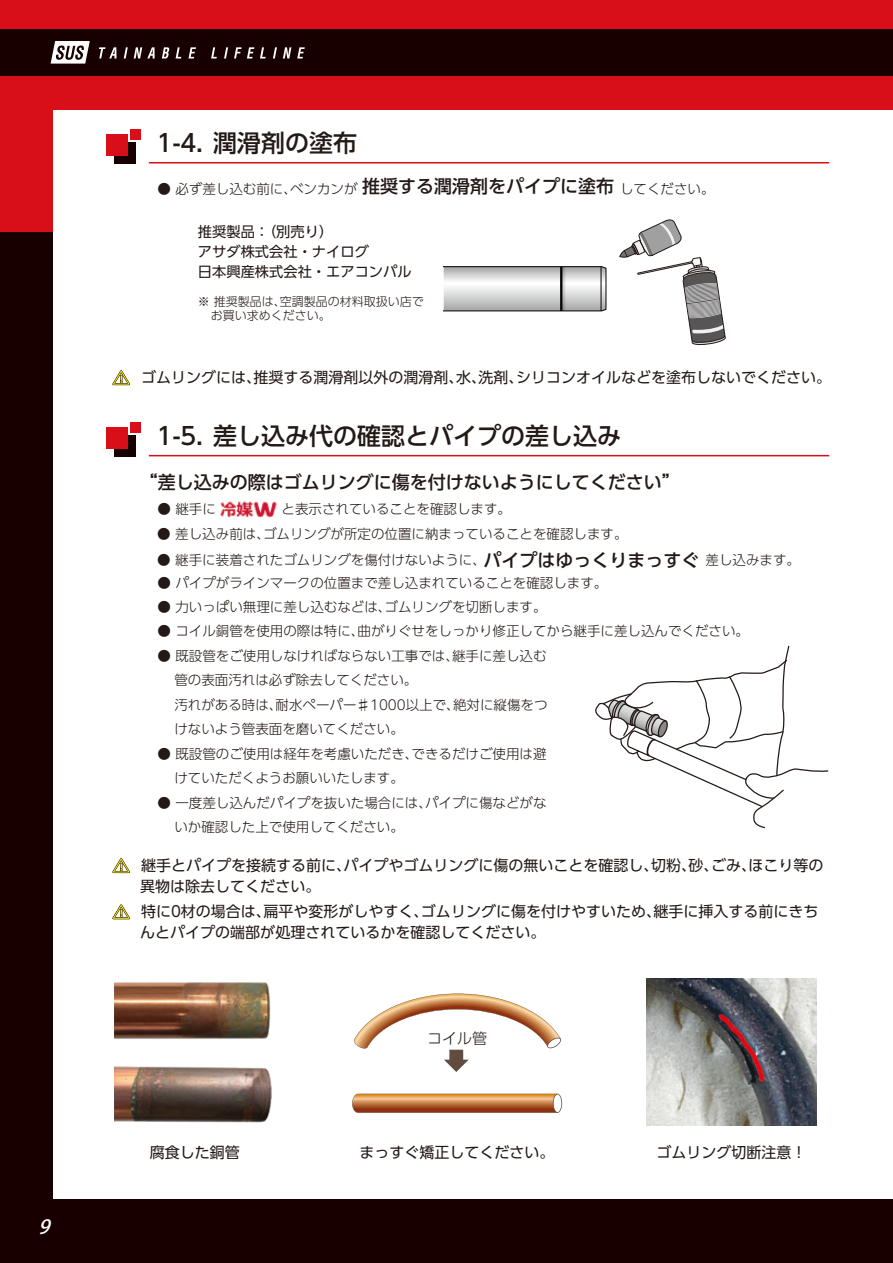
<style>
.page{position:relative;width:893px;height:1263px;background:#d80e19}
.page>*{position:absolute;margin:0;border:0;box-sizing:border-box;transform-origin:0 0}
.t1{font:500 24px "UD Shin Go Pro";color:#231916}
.t2{font:italic 500 19.5px "Koz Go Pro";color:#fff}
.t3{font:500 18px "UD Shin Go Pro";color:#231916}
.t4{font:15px/21px "UD Shin Go Pro";color:#231916}
.t5{font:300 15px "UD Shin Go Pro";color:#231916}
.t6{font:14.25px/20px "UD Shin Go Pro";color:#231916}
.t7{font:300 13.5px/24.5px "UD Shin Go Pro";color:#231916}
.t8{font:300 12px/14.9px "UD Shin Go Pro";color:#231916}
.s1{font-weight:500;font-size:18px}
</style>
<div class="page">
<div style="left:0;top:232px;width:893px;height:1031px;background:#190000"></div>
<div style="left:0;top:29px;width:893px;height:47px;background:#190000"></div>
<div style="left:53px;top:111px;width:840px;height:1088px;background:#fff"></div>
<svg style="left:51px;top:41px;width:39px;height:23px"></svg>
<svg style="left:99px;top:47px;width:17px;height:11px"></svg>
<svg style="left:124px;top:47px;width:4px;height:11px"></svg>
<svg style="left:134px;top:47px;width:21px;height:11px"></svg>
<svg style="left:162px;top:47px;width:7px;height:11px"></svg>
<svg style="left:176px;top:47px;width:5px;height:11px"></svg>
<svg style="left:188px;top:47px;width:8px;height:11px"></svg>
<svg style="left:211px;top:47px;width:6px;height:11px"></svg>
<svg style="left:224px;top:47px;width:4px;height:11px"></svg>
<svg style="left:234px;top:47px;width:20px;height:11px"></svg>
<svg style="left:260px;top:47px;width:6px;height:11px"></svg>
<svg style="left:273px;top:47px;width:4px;height:11px"></svg>
<svg style="left:283px;top:47px;width:8px;height:11px"></svg>
<svg style="left:297px;top:47px;width:8px;height:11px"></svg>
<img style="left:220px;top:501px;width:57px;height:17px">
<svg style="left:444px;top:266px;width:163px;height:46px"></svg>
<hr style="left:560px;top:267px;width:2px;height:44px;background:#060202">
<hr style="left:601px;top:267px;width:1px;height:44px;background:#060202">
<svg style="left:562px;top:267px;width:6px;height:43px"></svg>
<svg style="left:619px;top:219px;width:107px;height:127px"></svg>
<svg style="left:595px;top:645px;width:234px;height:184px"></svg>
<svg style="left:112px;top:370px;width:18px;height:15px"></svg>
<svg style="left:112px;top:858px;width:18px;height:15px"></svg>
<svg style="left:112px;top:904px;width:18px;height:15px"></svg>
<svg style="left:352px;top:1094px;width:210px;height:19px"></svg>
<svg style="left:353px;top:993px;width:208px;height:79px"></svg>
<img style="left:646px;top:979px;width:170px;height:147px">
<img style="left:114px;top:982px;width:158px;height:141px">
<hr style="left:149px;top:162px;width:680px;height:1px;background:#d80e19">
<div style="left:114px;top:142px;width:22px;height:22px;background:#190000"></div>
<div style="left:106px;top:134px;width:22px;height:22px;background:#d80e19"></div>
<div style="left:131px;top:130px;width:10px;height:10px;background:#d80e19"></div>
<hr style="left:149px;top:455px;width:680px;height:1px;background:#d80e19">
<div style="left:114px;top:435px;width:22px;height:22px;background:#190000"></div>
<div style="left:106px;top:427px;width:22px;height:22px;background:#d80e19"></div>
<div style="left:131px;top:423px;width:10px;height:10px;background:#d80e19"></div>
<h2 class="t2" style="left:38px;top:1214px;width:20px">9</h2>
<h1 class="t1" style="left:157px;top:124px;width:202px">1-4．潤滑剤の塗布</h1>
<p class="t7" style="left:157px;top:176px;width:559px">● 必ず差し込む前に、ベンカンが <span class="s1">推奨する潤滑剤をパイプに塗布</span>してください。</p>
<p class="t6" style="left:198px;top:222px;width:215px">推奨製品：（別売り）<br>アサダ株式会社・ナイログ<br>日本興産株式会社・エアコンパル</p>
<p class="t8" style="left:211px;top:293px;width:215px;text-indent:-13px">※ 推奨製品は、空調製品の材料取扱い店でお買い求めください。</p>
<p class="t4" style="left:141px;top:367px;width:691px">ゴムリングには、推奨する潤滑剤以外の潤滑剤、水、洗剤、シリコンオイルなどを塗布しないでください。</p>
<h1 class="t1" style="left:157px;top:416px;width:466px">1-5．差し込み代の確認とパイプの差し込み</h1>
<h3 class="t3" style="left:140px;top:467px;width:541px">“差し込みの際はゴムリングに傷を付けないようにしてください”</h3>
<p class="t7" style="left:157px;top:496px;width:60px">● 継手に</p>
<p class="t7" style="left:282px;top:496px;width:231px">と表示されていることを確認します。</p>
<p class="t7" style="left:157px;top:521px;width:472px">● 差し込み前は、ゴムリングが所定の位置に納まっていることを確認します。</p>
<p class="t7" style="left:157px;top:547px;width:644px">● 継手に装着されたゴムリングを傷付けないように、<span class="s1">パイプはゆっくりまっすぐ</span> 差し込みます。</p>
<p class="t7" style="left:157px;top:570px;width:451px">● パイプがラインマークの位置まで差し込まれていることを確認します。</p>
<p class="t7" style="left:157px;top:594px;width:391px">● 力いっぱい無理に差し込むなどは、ゴムリングを切断します。</p>
<p class="t7" style="left:157px;top:619px;width:593px">● コイル銅管を使用の際は特に、曲がりぐせをしっかり修正してから継手に差し込んでください。</p>
<p class="t7" style="left:174px;top:643px;width:375px;text-indent:-17px">● 既設管をご使用しなければならない工事では、継手に差し込む管の表面汚れは必ず除去してください。<br>汚れがある時は、耐水ペーパー♯1000以上で、絶対に縦傷をつけないよう管表面を磨いてください。</p>
<p class="t7" style="left:174px;top:741px;width:374px;text-indent:-17px">● 既設管のご使用は経年を考慮いただき、できるだけご使用は避けていただくようお願いいたします。</p>
<p class="t7" style="left:174px;top:790px;width:374px;text-indent:-17px">● 一度差し込んだパイプを抜いた場合には、パイプに傷などがないか確認した上で使用してください。</p>
<p class="t4" style="left:140px;top:854px;width:685px">継手とパイプを接続する前に、パイプやゴムリングに傷の無いことを確認し、切粉、砂、ごみ、ほこり等の異物は除去してください。</p>
<p class="t4" style="left:140px;top:901px;width:680px">特に0材の場合は、扁平や変形がしやすく、ゴムリングに傷を付けやすいため、継手に挿入する前にきちんとパイプの端部が処理されているかを確認してください。</p>
<p class="t5" style="left:427px;top:1026px;width:61px">コイル管</p>
<p class="t4" style="left:150px;top:1141px;width:91px">腐食した銅管</p>
<p class="t4" style="left:360px;top:1141px;width:196px">まっすぐ矯正してください。</p>
<p class="t4" style="left:656px;top:1141px;width:152px">ゴムリング切断注意！</p>
</div>
